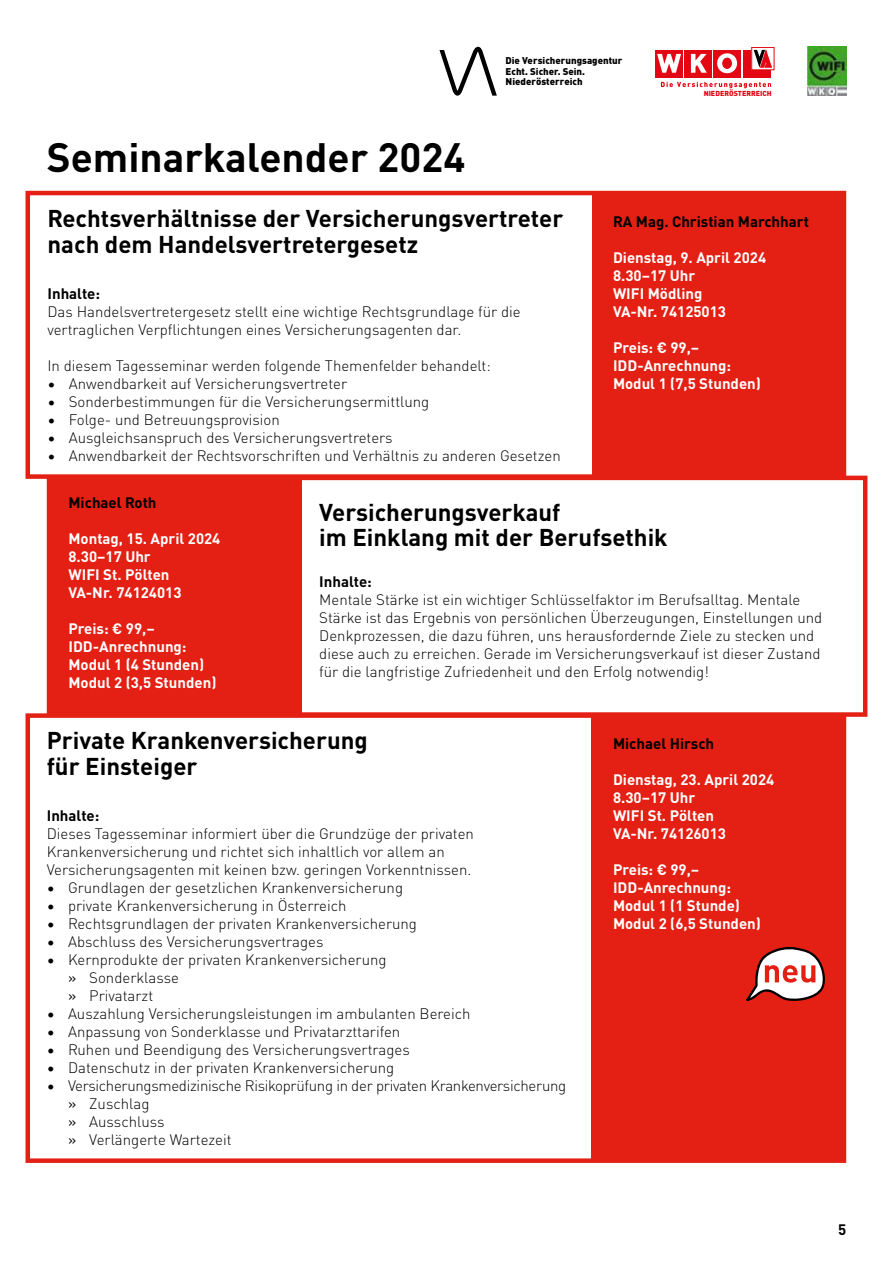
<style>
.page{position:relative;width:893px;height:1263px;background:#fff}
.page>*{position:absolute;margin:0;border:0;box-sizing:border-box;transform-origin:0 0}
.t1{font:700 40.5px "DINOT";color:#000}
.t2{font:700 24px/25.5px "DINOT";color:#000}
.t3{font:300 15px/18px "DINOT";color:#000}
.t4{font:700 15px/18px "DINOT";color:#fff}
.t5{font:300 15px/18px "DINOT";letter-spacing:-.02em;color:#000}
.t6{font:700 15px "DINOT";color:#000}
.t7{font:900 9.75px/21.1px "DIN";color:#000}
.t8{font:900 7.2px "DIN";color:#e30613}
.s1{font-weight:400}
</style>
<div class="page">
<img style="left:807px;top:47px;width:39px;height:49px">
<svg style="left:439px;top:47px;width:58px;height:49px"></svg>
<svg style="left:661px;top:82px;width:110px;height:6px"></svg>
<div style="left:744px;top:50px;width:27px;height:27px;background:#e30613"></div>
<div style="left:752px;top:47px;width:22px;height:23px;background:#fff"></div>
<div style="left:751px;top:47px;width:23px;height:23px;border:1px solid #e30613"></div>
<div style="left:713px;top:50px;width:28px;height:27px;background:#e30613"></div>
<div style="left:684px;top:50px;width:28px;height:27px;background:#e30613"></div>
<svg style="left:691px;top:54px;width:16px;height:19px"></svg>
<div style="left:655px;top:50px;width:28px;height:27px;background:#e30613"></div>
<svg style="left:657px;top:54px;width:24px;height:19px"></svg>
<svg style="left:717px;top:53px;width:20px;height:20px"></svg>
<div style="left:723px;top:58px;width:8px;height:10px;background:#e30613;border-radius:50%"></div>
<div style="left:722px;top:58px;width:10px;height:11px;border:1px solid #e30613;border-radius:50%"></div>
<svg style="left:754px;top:49px;width:18px;height:19px"></svg>
<div style="left:592px;top:191px;width:250px;height:285px;background:#e41f13"></div>
<div style="left:26px;top:713px;width:820px;height:450px;border:4px solid #e41f13"></div>
<div style="left:592px;top:714px;width:254px;height:447px;background:#e41f13"></div>
<div style="left:26px;top:191px;width:820px;height:288px;border:4px solid #e41f13"></div>
<div style="left:47px;top:476px;width:255px;height:238px;background:#e41f13"></div>
<svg style="left:746px;top:947px;width:79px;height:54px"></svg>
<h1 class="t1" style="left:47px;top:126px;width:420px">Seminarkalender 2024</h1>
<p class="t7" style="left:506px;top:49px;width:118px">Die Versicherungsagentur<br>Niederösterreich</p>
<p class="t7" style="left:506px;top:60px;width:81px">Echt. Sicher. Sein.</p>
<p class="t8" style="left:704px;top:88px;width:70px">NIEDERÖSTERREICH</p>
<h2 class="t2" style="left:47px;top:204px;width:517px">Rechtsverhältnisse der Versicherungsvertreter nach dem Handelsvertretergesetz</h2>
<p class="t6" style="left:47px;top:282px;width:54px">Inhalte:</p>
<p class="t3" style="left:47px;top:301px;width:475px">Das Handelsvertretergesetz stellt eine wichtige Rechtsgrundlage für die vertraglichen Verpflichtungen eines Versicherungsagenten dar.</p>
<p class="t3" style="left:47px;top:355px;width:445px">In diesem Tagesseminar werden folgende Themenfelder behandelt:</p>
<p class="t3" style="left:47px;top:373px;width:301px">• Anwendbarkeit auf Versicherungsvertreter</p>
<p class="t3" style="left:47px;top:391px;width:383px">• Sonderbestimmungen für die Versicherungsermittlung</p>
<p class="t3" style="left:47px;top:409px;width:234px">• Folge- und Betreuungsprovision</p>
<p class="t3" style="left:47px;top:427px;width:347px">• Ausgleichsanspruch des Versicherungsvertreters</p>
<p class="t3" style="left:47px;top:445px;width:515px">• Anwendbarkeit der Rechtsvorschriften und Verhältnis zu anderen Gesetzen</p>
<p class="t6" style="left:613px;top:210px;width:197px">RA Mag. Christian Marchhart</p>
<p class="t4" style="left:613px;top:247px;width:155px">Dienstag, 9. April 2024<br>8.30–17 Uhr<br>WIFI Mödling<br>VA-Nr. 74125013</p>
<p class="t4" style="left:613px;top:337px;width:149px">Preis: € 99,–<br>IDD-Anrechnung:<br>Modul 1 (7,5 Stunden)</p>
<p class="t6" style="left:68px;top:491px;width:90px">Michael Roth</p>
<p class="t4" style="left:68px;top:528px;width:153px">Montag, 15. April 2024<br>8.30–17 Uhr<br>WIFI St. Pölten<br>VA-Nr. 74124013</p>
<p class="t4" style="left:68px;top:618px;width:149px">Preis: € 99,–<br>IDD-Anrechnung:<br>Modul 1 (4 Stunden)<br>Modul 2 (3,5 Stunden)</p>
<h2 class="t2" style="left:319px;top:497px;width:350px">Versicherungsverkauf<br>im Einklang mit der Berufsethik</h2>
<p class="t6" style="left:319px;top:570px;width:54px">Inhalte:</p>
<p class="t3" style="left:319px;top:589px;width:504px">Mentale Stärke ist ein wichtiger Schlüsselfaktor im Berufsalltag. Mentale Stärke ist das Ergebnis von persönlichen Überzeugungen, Einstellungen und Denkprozessen, die dazu führen, uns herausfordernde Ziele zu stecken und diese auch zu erreichen. Gerade im Versicherungsverkauf ist dieser Zustand für die langfristige Zufriedenheit und den Erfolg notwendig!</p>
<h2 class="t2" style="left:47px;top:725px;width:323px">Private Krankenversicherung für Einsteiger</h2>
<p class="t6" style="left:47px;top:804px;width:54px">Inhalte:</p>
<p class="t3" style="left:47px;top:823px;width:429px">Dieses Tagesseminar informiert über die Grundzüge der privaten<br>Krankenversicherung und richtet sich inhaltlich vor allem an<br>Versicherungsagenten mit keinen bzw. geringen Vorkenntnissen.</p>
<p class="t3" style="left:47px;top:877px;width:358px">• Grundlagen der gesetzlichen Krankenversicherung</p>
<p class="t3" style="left:47px;top:895px;width:301px">• private Krankenversicherung in Österreich</p>
<p class="t3" style="left:47px;top:913px;width:372px">• Rechtsgrundlagen der privaten Krankenversicherung</p>
<p class="t3" style="left:47px;top:931px;width:278px">• Abschluss des Versicherungsvertrages</p>
<p class="t3" style="left:68px;top:949px;width:320px;text-indent:-21px">• Kernprodukte der privaten Krankenversicherung <span class="s1">»</span> Sonderklasse<br><span class="s1">»</span> Privatarzt</p>
<p class="t3" style="left:47px;top:1003px;width:425px">• Auszahlung Versicherungsleistungen im ambulanten Bereich</p>
<p class="t3" style="left:47px;top:1021px;width:355px">• Anpassung von Sonderklasse und Privatarzttarifen</p>
<p class="t3" style="left:47px;top:1039px;width:364px">• Ruhen und Beendigung des Versicherungsvertrages</p>
<p class="t3" style="left:47px;top:1057px;width:349px">• Datenschutz in der privaten Krankenversicherung</p>
<p class="t5" style="left:68px;top:1075px;width:500px;text-indent:-21px">• Versicherungsmedizinische Risikoprüfung in der privaten Krankenversicherung <span class="s1">»</span> Zuschlag<br><span class="s1">»</span> Ausschluss<br><span class="s1">»</span> Verlängerte Wartezeit</p>
<p class="t6" style="left:613px;top:732px;width:103px">Michael Hirsch</p>
<p class="t4" style="left:613px;top:769px;width:163px">Dienstag, 23. April 2024<br>8.30–17 Uhr<br>WIFI St. Pölten<br>VA-Nr. 74126013</p>
<p class="t4" style="left:613px;top:859px;width:149px">Preis: € 99,–<br>IDD-Anrechnung:<br>Modul 1 (1 Stunde)<br>Modul 2 (6,5 Stunden)</p>
<p class="t6" style="left:838px;top:1218px;width:10px">5</p>
</div>
